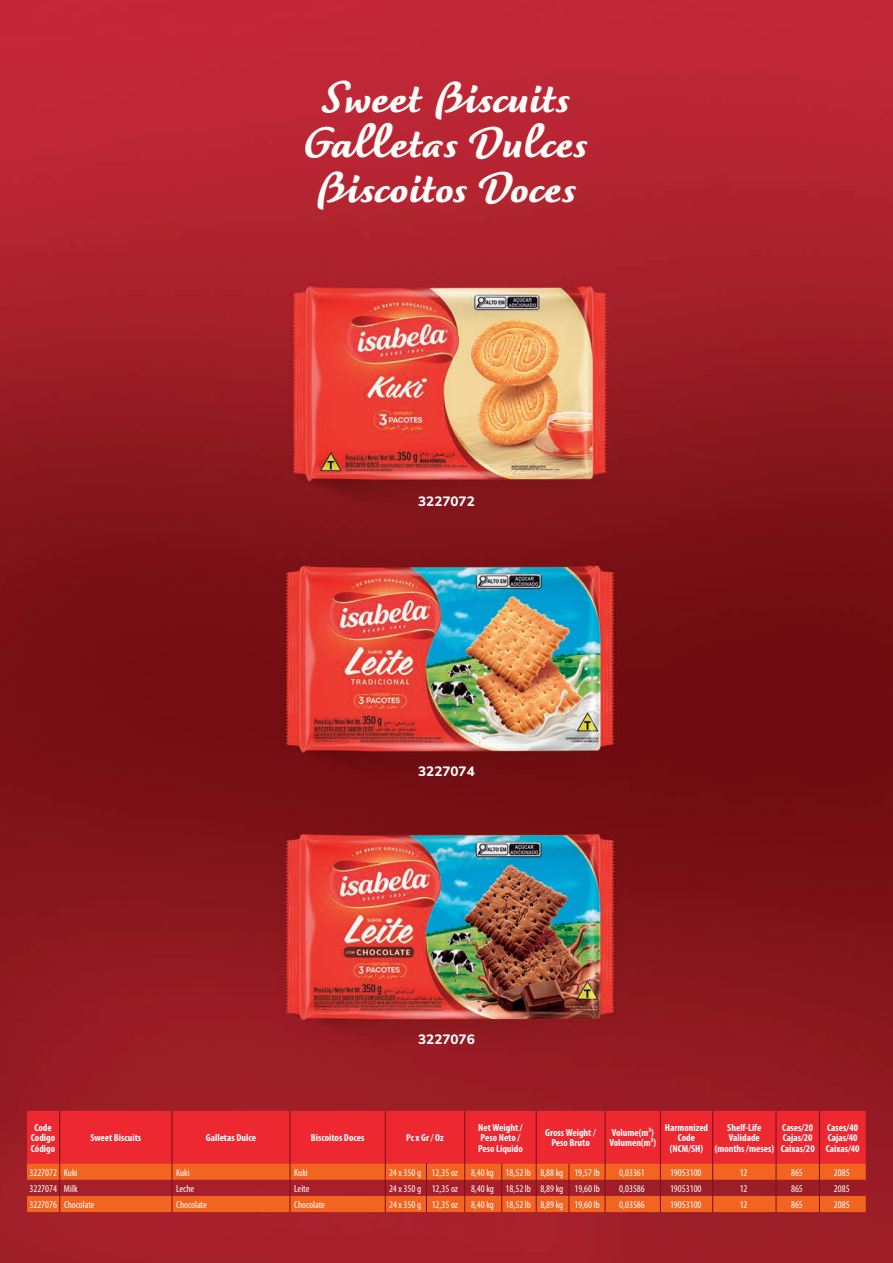
<style>
.page{position:relative;width:893px;height:1263px;background:#fff}
.page>*{position:absolute;margin:0;border:0;box-sizing:border-box;transform-origin:0 0}
.t1{font:900 49.5px/45px "Dolce W00";color:#fffefa;text-align:center}
.t2{font:200 13.5px "Nunito";color:#fff}
.t3{font:700 condensed 10.2px/10.5px "Myriad Pro";color:#fff;text-align:center}
.corpo_tabela_E{font:condensed 10.2px "Myriad Pro";color:#fff}
.DESCRIÇÃO{font:condensed 10.2px "Myriad Pro";color:#fff}
</style>
<div class="page">
<img style="left:0;top:0;width:893px;height:1263px">
<svg style="left:27px;top:1111px;width:839px;height:101px;background:#e13929"></svg>
<div style="left:27px;top:1117px;width:33px;height:40px;background:#ee2830"></div>
<hr style="left:59px;top:1117px;width:1px;height:40px;background:#76111b">
<p class="t1" style="left:305px;top:78px;width:283px">Sweet Biscuits<br>Galletas Dulces<br>Biscoitos Doces</p>
<p class="t2" style="left:418px;top:492px;width:58px">3227072</p>
<p class="t2" style="left:418px;top:762px;width:58px">3227074</p>
<p class="t3" style="left:34px;top:1122px;width:19px">Code</p>
<p class="t3" style="left:31px;top:1132px;width:26px">Codigo</p>
<p class="t3" style="left:31px;top:1143px;width:26px">Código</p>
<p class="t2" style="left:418px;top:1030px;width:58px">3227076</p>
<p class="t3" style="left:90px;top:1132px;width:52px">Sweet Biscuits</p>
<p class="t3" style="left:206px;top:1132px;width:52px">Galletas Dulce</p>
<p class="t3" style="left:311px;top:1132px;width:55px">Biscoitos Doces</p>
<p class="t3" style="left:406px;top:1132px;width:39px">Pc x Gr / Oz</p>
<p class="t3" style="left:478px;top:1122px;width:46px">Net Weight /</p>
<p class="t3" style="left:481px;top:1132px;width:41px">Peso Neto /</p>
<p class="t3" style="left:478px;top:1143px;width:46px">Peso Líquido</p>
<p class="t3" style="left:545px;top:1127px;width:52px">Gross Weight /<br>Peso Bruto</p>
<p class="t3" style="left:609px;top:1127px;width:48px;text-align:left">Volume(m³)<br>Volumen(m³)</p>
<p class="t3" style="left:665px;top:1122px;width:45px">Harmonized<br>Code (NCM/SH)</p>
<p class="t3" style="left:727px;top:1122px;width:36px;text-align:left">Shelf-Life<br>Validade</p>
<p class="t3" style="left:782px;top:1122px;width:32px">Cases/20</p>
<p class="t3" style="left:783px;top:1132px;width:31px">Cajas/20</p>
<p class="t3" style="left:781px;top:1143px;width:35px">Caixas/20</p>
<p class="t3" style="left:715px;top:1143px;width:61px">(months /meses)</p>
<p class="t3" style="left:827px;top:1122px;width:32px">Cases/40</p>
<p class="t3" style="left:828px;top:1132px;width:31px">Cajas/40</p>
<p class="t3" style="left:826px;top:1143px;width:35px">Caixas/40</p>
<p class="corpo_tabela_E" style="left:29px;top:1166px;width:29px">3227072</p>
<p class="DESCRIÇÃO" style="left:64px;top:1166px;width:15px">Kuki</p>
<p class="DESCRIÇÃO" style="left:176px;top:1166px;width:15px">Kuki</p>
<p class="DESCRIÇÃO" style="left:294px;top:1166px;width:15px">Kuki</p>
<p class="corpo_tabela_E" style="left:389px;top:1166px;width:34px">24 x 350 g</p>
<p class="corpo_tabela_E" style="left:432px;top:1166px;width:28px">12,35 oz</p>
<p class="corpo_tabela_E" style="left:471px;top:1166px;width:24px">8,40 kg</p>
<p class="corpo_tabela_E" style="left:505px;top:1166px;width:27px">18,52 lb</p>
<p class="corpo_tabela_E" style="left:540px;top:1166px;width:24px">8,88 kg</p>
<p class="corpo_tabela_E" style="left:574px;top:1166px;width:27px">19,57 lb</p>
<p class="corpo_tabela_E" style="left:619px;top:1166px;width:27px">0,03361</p>
<p class="corpo_tabela_E" style="left:670px;top:1166px;width:33px">19053100</p>
<p class="corpo_tabela_E" style="left:740px;top:1166px;width:9px">12</p>
<p class="corpo_tabela_E" style="left:791px;top:1166px;width:13px">865</p>
<p class="corpo_tabela_E" style="left:834px;top:1166px;width:17px">2085</p>
<p class="corpo_tabela_E" style="left:29px;top:1182px;width:29px">3227074</p>
<p class="DESCRIÇÃO" style="left:64px;top:1182px;width:15px">Milk</p>
<p class="DESCRIÇÃO" style="left:176px;top:1182px;width:20px">Leche</p>
<p class="DESCRIÇÃO" style="left:294px;top:1182px;width:17px">Leite</p>
<p class="corpo_tabela_E" style="left:389px;top:1182px;width:34px">24 x 350 g</p>
<p class="corpo_tabela_E" style="left:432px;top:1182px;width:28px">12,35 oz</p>
<p class="corpo_tabela_E" style="left:471px;top:1182px;width:24px">8,40 kg</p>
<p class="corpo_tabela_E" style="left:506px;top:1182px;width:27px">18,52 lb</p>
<p class="corpo_tabela_E" style="left:540px;top:1182px;width:24px">8,89 kg</p>
<p class="corpo_tabela_E" style="left:574px;top:1182px;width:27px">19,60 lb</p>
<p class="corpo_tabela_E" style="left:619px;top:1182px;width:27px">0,03586</p>
<p class="corpo_tabela_E" style="left:670px;top:1182px;width:33px">19053100</p>
<p class="corpo_tabela_E" style="left:740px;top:1182px;width:9px">12</p>
<p class="corpo_tabela_E" style="left:791px;top:1182px;width:13px">865</p>
<p class="corpo_tabela_E" style="left:834px;top:1182px;width:17px">2085</p>
<p class="corpo_tabela_E" style="left:29px;top:1198px;width:29px">3227076</p>
<p class="DESCRIÇÃO" style="left:64px;top:1198px;width:32px">Chocolate</p>
<p class="DESCRIÇÃO" style="left:176px;top:1198px;width:32px">Chocolate</p>
<p class="DESCRIÇÃO" style="left:294px;top:1198px;width:32px">Chocolate</p>
<p class="corpo_tabela_E" style="left:389px;top:1198px;width:34px">24 x 350 g</p>
<p class="corpo_tabela_E" style="left:432px;top:1198px;width:28px">12,35 oz</p>
<p class="corpo_tabela_E" style="left:471px;top:1198px;width:24px">8,40 kg</p>
<p class="corpo_tabela_E" style="left:506px;top:1198px;width:27px">18,52 lb</p>
<p class="corpo_tabela_E" style="left:540px;top:1198px;width:24px">8,89 kg</p>
<p class="corpo_tabela_E" style="left:574px;top:1198px;width:27px">19,60 lb</p>
<p class="corpo_tabela_E" style="left:619px;top:1198px;width:27px">0,03586</p>
<p class="corpo_tabela_E" style="left:670px;top:1198px;width:33px">19053100</p>
<p class="corpo_tabela_E" style="left:740px;top:1198px;width:9px">12</p>
<p class="corpo_tabela_E" style="left:791px;top:1198px;width:13px">865</p>
<p class="corpo_tabela_E" style="left:834px;top:1198px;width:17px">2085</p>
</div>
